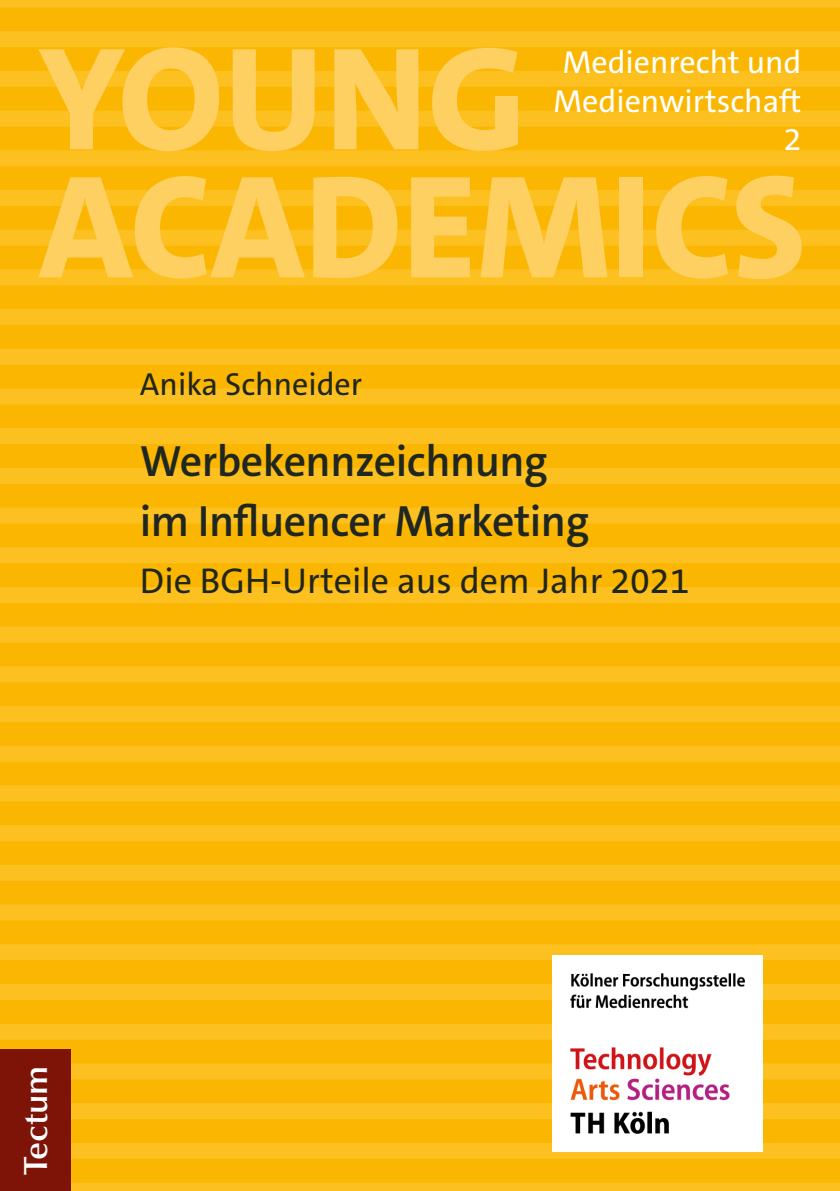
<style>
.page{position:relative;width:840px;height:1191px;background:#fff}
.page>*{position:absolute;margin:0;border:0;box-sizing:border-box;transform-origin:0 0}
.t1{font:800 148px/128px "The Sans C5";color:#fecf61}
.t2{font:600 44px/60px "The Sans C5";letter-spacing:-.01em;color:#202620}
.t3{font:36px "The Sans C5";color:#202620}
.t4{font:600 33.6px "Optima";color:#fff}
.t5{font:32px/38.4px "The Sans C5";color:#fff;text-align:right}
.t6{font:32px "The Sans C5";color:#202620}
</style>
<div class="page">
<div style="left:0;top:7px;width:839px;height:1175px;background:#fab600"></div>
<div style="left:0;top:0;width:839px;height:7px;background:#fcc121"></div>
<div style="left:0;top:31px;width:839px;height:16px;background:#fcc121"></div>
<div style="left:0;top:71px;width:839px;height:16px;background:#fcc121"></div>
<div style="left:0;top:111px;width:839px;height:16px;background:#fcc121"></div>
<div style="left:0;top:150px;width:839px;height:16px;background:#fcc121"></div>
<div style="left:0;top:190px;width:839px;height:16px;background:#fcc121"></div>
<div style="left:0;top:230px;width:839px;height:16px;background:#fcc121"></div>
<div style="left:0;top:269px;width:839px;height:16px;background:#fcc121"></div>
<div style="left:0;top:309px;width:839px;height:16px;background:#fcc121"></div>
<div style="left:0;top:349px;width:839px;height:16px;background:#fcc121"></div>
<div style="left:0;top:388px;width:839px;height:16px;background:#fcc121"></div>
<div style="left:0;top:428px;width:839px;height:16px;background:#fcc121"></div>
<div style="left:0;top:468px;width:839px;height:16px;background:#fcc121"></div>
<div style="left:0;top:507px;width:839px;height:16px;background:#fcc121"></div>
<div style="left:0;top:547px;width:839px;height:16px;background:#fcc121"></div>
<div style="left:0;top:587px;width:839px;height:16px;background:#fcc121"></div>
<div style="left:0;top:626px;width:839px;height:16px;background:#fcc121"></div>
<div style="left:0;top:666px;width:839px;height:16px;background:#fcc121"></div>
<div style="left:0;top:706px;width:839px;height:16px;background:#fcc121"></div>
<div style="left:0;top:746px;width:839px;height:16px;background:#fcc121"></div>
<div style="left:0;top:785px;width:839px;height:16px;background:#fcc121"></div>
<div style="left:0;top:825px;width:839px;height:16px;background:#fcc121"></div>
<div style="left:0;top:865px;width:839px;height:16px;background:#fcc121"></div>
<div style="left:0;top:904px;width:839px;height:16px;background:#fcc121"></div>
<div style="left:0;top:944px;width:839px;height:16px;background:#fcc121"></div>
<div style="left:0;top:984px;width:839px;height:16px;background:#fcc121"></div>
<div style="left:0;top:1023px;width:839px;height:16px;background:#fcc121"></div>
<div style="left:0;top:1063px;width:839px;height:16px;background:#fcc121"></div>
<div style="left:0;top:1103px;width:839px;height:16px;background:#fcc121"></div>
<div style="left:0;top:1142px;width:839px;height:16px;background:#fcc121"></div>
<div style="left:0;top:1182px;width:839px;height:9px;background:#fcc121"></div>
<div style="left:0;top:1049px;width:71px;height:142px;background:#7e1307"></div>
<div style="left:552px;top:955px;width:210px;height:196px;background:#fff"></div>
<img style="left:570px;top:973px;width:174px;height:160px">
<h1 class="t1" style="left:39px;top:36px;width:768px">YOUNG<br>ACADEMICS</h1>
<p class="t5" style="left:553px;top:44px;width:249px">Medienrecht und<br>Medienwirtschaft<br>2</p>
<p class="t6" style="left:140px;top:364px;width:224px">Anika Schneider</p>
<p class="t2" style="left:140px;top:431px;width:450px">Werbekennzeichnung im Influencer Marketing</p>
<p class="t3" style="left:140px;top:557px;width:551px">Die BGH-Urteile aus dem Jahr 2021</p>
<p class="t4" style="left:16px;top:1174px;width:111px;rotate:-90deg">Tectum</p>
</div>
